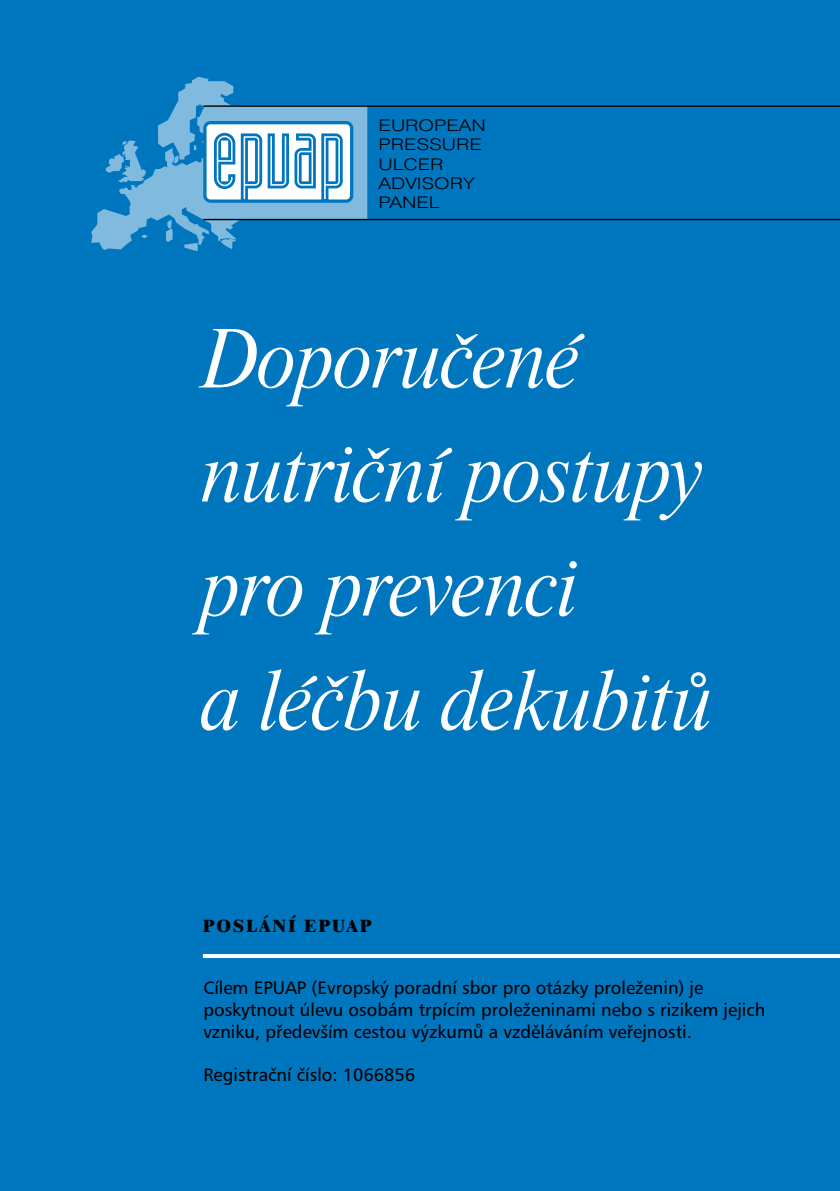
<style>
.page{position:relative;width:840px;height:1191px;background:#fff}
.page>*{position:absolute;margin:0;border:0;box-sizing:border-box;transform-origin:0 0}
.t1{font:80px/114px "Dutch 801 BTCE Italic Headline";letter-spacing:-.01em;color:#fff}
.t2{font:18px/21.6px "Humanist 777 BTCE Roman B";color:#000}
.t3{font:800 18px "Dutch 801 BTCE";letter-spacing:.1em;color:#000}
.t4{font:300 16px/19.2px "Swiss 721 BTCE";color:#000;scale:1.28 1}
</style>
<div class="page">
<div style="left:0;top:0;width:839px;height:1191px;background:#0076be"></div>
<svg style="left:91px;top:77px;width:276px;height:173px"></svg>
<svg style="left:203px;top:121px;width:150px;height:82px"></svg>
<svg style="left:106px;top:140px;width:43px;height:42px"></svg>
<svg style="left:142px;top:235px;width:5px;height:3px"></svg>
<svg style="left:166px;top:220px;width:6px;height:22px"></svg>
<svg style="left:184px;top:243px;width:14px;height:8px"></svg>
<svg style="left:221px;top:239px;width:14px;height:10px"></svg>
<svg style="left:174px;top:155px;width:4px;height:8px"></svg>
<hr style="left:203px;top:105px;width:636px;height:2px;background:#000">
<hr style="left:203px;top:219px;width:636px;height:1px;background:#000">
<hr style="left:203px;top:954px;width:636px;height:4px;background:#fff">
<p class="t4" style="left:378px;top:115px;width:85px">EUROPEAN<br>PRESSURE<br>ULCER<br>ADVISORY<br>PANEL</p>
<h1 class="t1" style="left:203px;top:301px;width:512px">Doporučené nutriční postupy pro prevenci<br>a léčbu dekubitů</h1>
<p class="t3" style="left:203px;top:914px;width:170px">POSLÁNÍ EPUAP</p>
<p class="t2" style="left:203px;top:976px;width:563px">Cílem EPUAP (Evropský poradní sbor pro otázky proleženin) je poskytnout úlevu osobám trpícím proleženinami nebo s rizikem jejich vzniku, především cestou výzkumů a vzděláváním veřejnosti.</p>
<p class="t2" style="left:203px;top:1063px;width:213px">Registrační číslo: 1066856</p>
</div>
